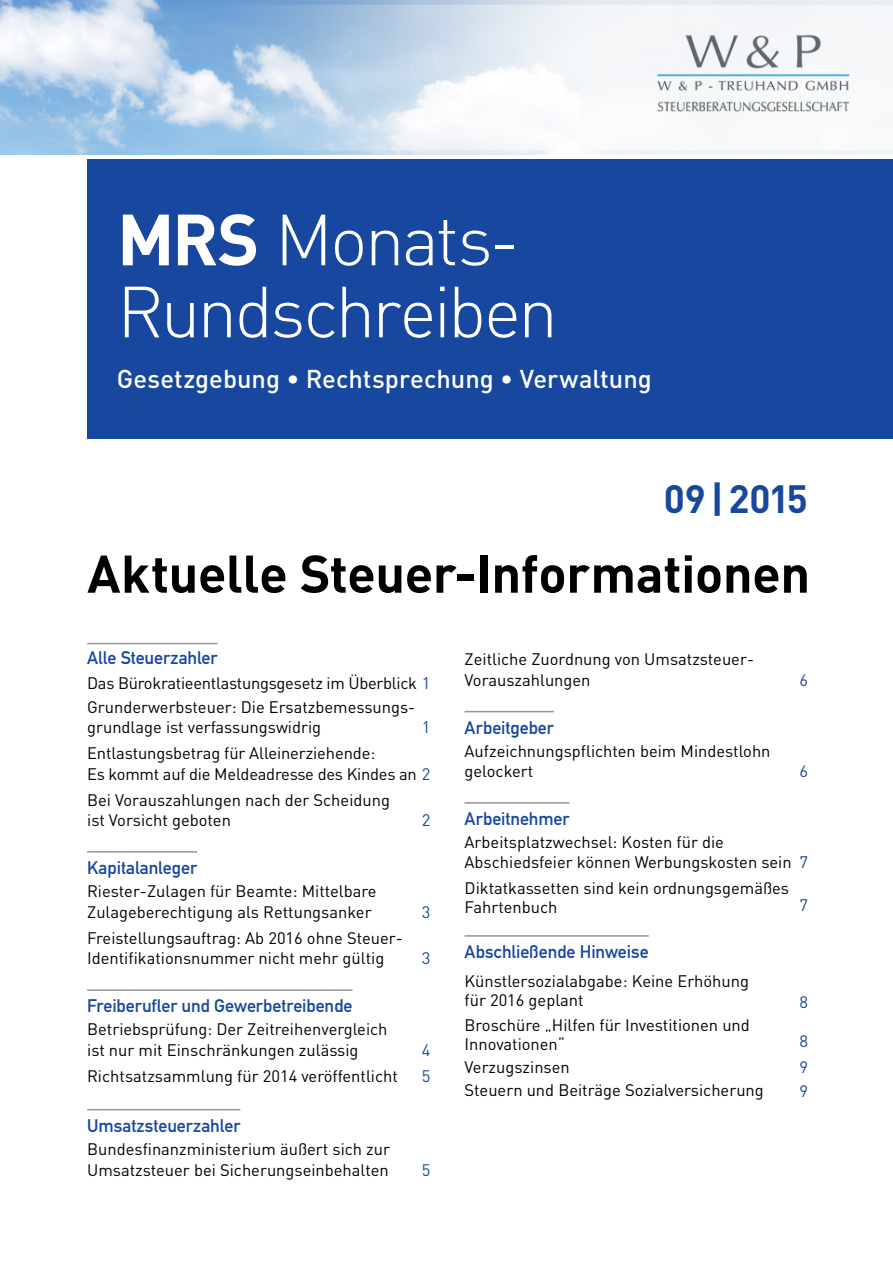
<style>
.page{position:relative;width:893px;height:1263px;background:#fff}
.page>*{position:absolute;margin:0;border:0;box-sizing:border-box;transform-origin:0 0}
.t1{font:300 71.25px/72px "DIN Pro";letter-spacing:-.04em;color:#fff}
.t2{font:700 52.2px "DIN Pro";letter-spacing:-.01em;color:#000}
.t3{font:700 39px "DIN Pro";color:#17479e}
.t4{font:500 25.5px "DIN Pro";color:#fff}
.t5{font:18px "DIN Mittelschrift Std";letter-spacing:-.005em;color:#17479e}
.t6{font:16.5px/20.2px "DIN Pro";color:#000}
.t7{font:16.5px "DIN Pro";color:#17479e}
.s1{font-weight:700}
.s2{color:#17479e}
</style>
<div class="page">
<img style="left:0;top:0;width:893px;height:154px">
<hr style="left:87px;top:643px;width:131px;height:1px;background:#939598">
<hr style="left:87px;top:851px;width:110px;height:2px;background:#939598">
<hr style="left:87px;top:989px;width:266px;height:2px;background:#939598">
<hr style="left:87px;top:1109px;width:153px;height:1px;background:#939598">
<hr style="left:465px;top:711px;width:89px;height:1px;background:#939598">
<hr style="left:465px;top:802px;width:104px;height:2px;background:#939598">
<hr style="left:465px;top:935px;width:184px;height:2px;background:#939598">
<div style="left:87px;top:160px;width:806px;height:279px;background:#17479e"></div>
<h1 class="t1" style="left:117px;top:201px;width:442px"><span class="s1">MRS</span> Monats-<br>Rundschreiben</h1>
<h3 class="t4" style="left:117px;top:361px;width:536px">Gesetzgebung • Rechtsprechung • Verwaltung</h3>
<h3 class="t3" style="left:664px;top:473px;width:146px">09|2015</h3>
<h2 class="t2" style="left:87px;top:538px;width:724px">Aktuelle Steuer-Informationen</h2>
<p class="t5" style="left:87px;top:647px;width:132px">Alle Steuerzahler</p>
<p class="t6" style="left:87px;top:670px;width:345px;line-height:24.5px">Das Bürokratieentlastungsgesetz im Überblick <span class="s2">1<br></span>Grunderwerbsteuer: Die Ersatzbemessungs-</p>
<p class="t6" style="left:87px;top:716px;width:236px">grundlage ist verfassungswidrig</p>
<p class="t7" style="left:422px;top:715px;width:10px">1</p>
<p class="t6" style="left:87px;top:741px;width:345px;line-height:21px">Entlastungsbetrag für Alleinerziehende:<br>Es kommt auf die Meldeadresse des Kindes an <span class="s2">2</span></p>
<p class="t6" style="left:87px;top:789px;width:304px">Bei Vorauszahlungen nach der Scheidung ist Vorsicht geboten</p>
<p class="t7" style="left:422px;top:809px;width:10px">2</p>
<p class="t5" style="left:87px;top:857px;width:111px">Kapitalanleger</p>
<p class="t6" style="left:87px;top:880px;width:291px;line-height:21px">Riester-Zulagen für Beamte: Mittelbare<br>Zulageberechtigung als Rettungsanker</p>
<p class="t6" style="left:87px;top:927px;width:317px">Freistellungsauftrag: Ab 2016 ohne Steuer-<br>Identifikationsnummer nicht mehr gültig</p>
<p class="t5" style="left:87px;top:995px;width:267px">Freiberufler und Gewerbetreibende</p>
<p class="t6" style="left:87px;top:1018px;width:302px;line-height:21px">Betriebsprüfung: Der Zeitreihenvergleich ist nur mit Einschränkungen zulässig</p>
<p class="t7" style="left:422px;top:901px;width:10px">3</p>
<p class="t7" style="left:422px;top:947px;width:10px">3</p>
<p class="t7" style="left:422px;top:1039px;width:10px">4</p>
<p class="t6" style="left:87px;top:1065px;width:312px">Richtsatzsammlung für 2014 veröffentlicht</p>
<p class="t7" style="left:422px;top:1065px;width:10px">5</p>
<p class="t5" style="left:87px;top:1115px;width:155px">Umsatzsteuerzahler</p>
<p class="t6" style="left:87px;top:1137px;width:304px;line-height:21px">Bundesfinanzministerium äußert sich zur<br>Umsatzsteuer bei Sicherungseinbehalten</p>
<p class="t7" style="left:422px;top:1158px;width:10px">5</p>
<p class="t6" style="left:465px;top:649px;width:291px">Zeitliche Zuordnung von Umsatzsteuer-<br>Vorauszahlungen</p>
<p class="t5" style="left:465px;top:717px;width:91px">Arbeitgeber</p>
<p class="t6" style="left:465px;top:740px;width:307px">Aufzeichnungspflichten beim Mindestlohn gelockert</p>
<p class="t7" style="left:799px;top:668px;width:10px">6</p>
<p class="t7" style="left:799px;top:760px;width:10px">6</p>
<p class="t5" style="left:465px;top:808px;width:106px">Arbeitnehmer</p>
<p class="t6" style="left:465px;top:831px;width:345px">Arbeitsplatzwechsel: Kosten für die<br>Abschiedsfeier können Werbungskosten sein <span class="s2">7</span></p>
<p class="t6" style="left:465px;top:878px;width:326px;line-height:18.8px">Diktatkassetten sind kein ordnungsgemäßes<br>Fahrtenbuch</p>
<p class="t7" style="left:799px;top:894px;width:10px">7</p>
<p class="t5" style="left:465px;top:941px;width:186px">Abschließende Hinweise</p>
<p class="t6" style="left:465px;top:970px;width:286px;line-height:19.5px">Künstlersozialabgabe: Keine Erhöhung für 2016 geplant</p>
<p class="t6" style="left:465px;top:1015px;width:287px;line-height:18.8px">Broschüre „Hilfen für Investitionen und<br>Innovationen“</p>
<p class="t7" style="left:799px;top:991px;width:10px">8</p>
<p class="t7" style="left:799px;top:1029px;width:10px">8</p>
<p class="t6" style="left:465px;top:1056px;width:107px">Verzugszinsen</p>
<p class="t7" style="left:799px;top:1055px;width:10px">9</p>
<p class="t6" style="left:465px;top:1079px;width:301px">Steuern und Beiträge Sozialversicherung</p>
<p class="t7" style="left:799px;top:1080px;width:10px">9</p>
</div>
